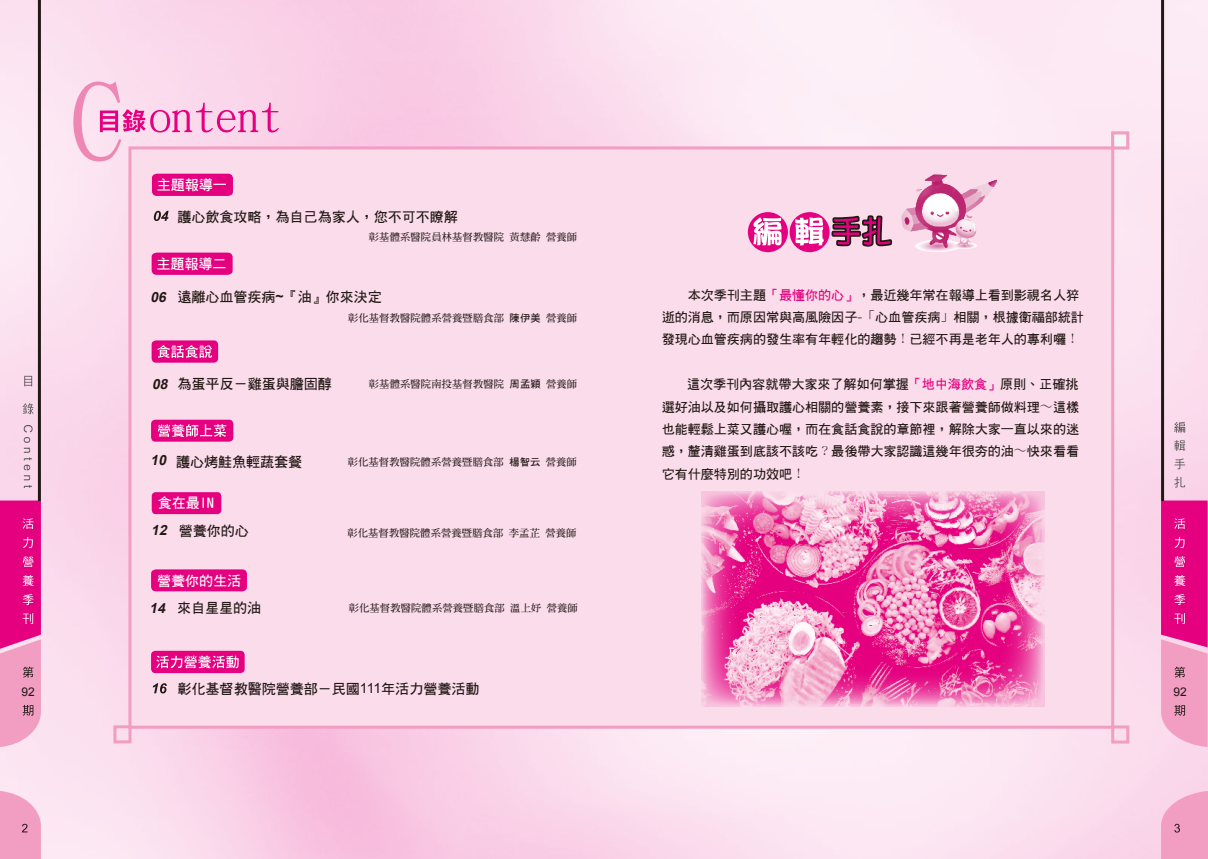
<style>
.page{position:relative;width:1208px;height:859px;background:#fff}
.page>*{position:absolute;margin:0;border:0;box-sizing:border-box;transform-origin:0 0}
.t1{font:14px "DF Hei Bd HK BF";color:#221815}
.t2{font:14px "DF Hei Bd HK BF";color:#fff}
.t3{font:13px/22.4px "DF Hei Bd HK BF";color:#221815}
.t4{font:12px "Arial";color:#221815}
.t5{font:10.2px "DF Ming Bd HK BF";letter-spacing:.02em;color:#221815}
.s1{font-family:"Arial";font-weight:700;font-style:italic}
.s2{font-family:"Arial";font-weight:700}
.s3{font-family:"DF Hei Bd HK BF"}
.s4{font-family:"Arial"}
.s5{color:#e4007f}
.s6{font-family:"Adobe Ming Std";font-weight:300}
</style>
<div class="page">
<div style="left:130px;top:147px;width:981px;height:580px;background:#fadcea"></div>
<div style="left:128px;top:146px;width:986px;height:583px;border:3px solid #f19ec2"></div>
<div style="left:113px;top:725px;width:18px;height:18px;border:3px solid #f19ec2"></div>
<div style="left:1111px;top:725px;width:18px;height:18px;border:3px solid #f19ec2"></div>
<div style="left:1111px;top:131px;width:18px;height:19px;background:#f5f5f5;border:3px solid #f19ec2"></div>
<hr style="left:1161px;top:0;width:3px;height:501px;background:#221815">
<svg style="left:0;top:500px;width:41px;height:247px;background:#e84c9f"></svg>
<svg style="left:1161px;top:500px;width:46px;height:247px;background:#e84c9f"></svg>
<svg style="left:23px;top:403px;width:11px;height:11px"></svg>
<svg style="left:24px;top:376px;width:8px;height:10px"></svg>
<svg style="left:24px;top:425px;width:9px;height:63px"></svg>
<svg style="left:1174px;top:477px;width:11px;height:10px"></svg>
<svg style="left:1174px;top:458px;width:11px;height:11px"></svg>
<svg style="left:1174px;top:440px;width:11px;height:11px"></svg>
<svg style="left:1174px;top:422px;width:11px;height:11px"></svg>
<hr style="left:38px;top:0;width:3px;height:501px;background:#221815">
<svg style="left:0;top:791px;width:41px;height:68px;background:#f0a6c6"></svg>
<svg style="left:1161px;top:791px;width:47px;height:68px;background:#f0a4c6"></svg>
<svg style="left:73px;top:82px;width:206px;height:79px;background:#f7c1de"></svg>
<img style="left:901px;top:174px;width:96px;height:78px">
<svg style="left:748px;top:212px;width:40px;height:40px"></svg>
<svg style="left:789px;top:212px;width:40px;height:40px"></svg>
<svg style="left:753px;top:217px;width:28px;height:28px"></svg>
<svg style="left:795px;top:218px;width:28px;height:27px"></svg>
<svg style="left:829px;top:215px;width:63px;height:32px"></svg>
<div style="left:151px;top:651px;width:94px;height:22px;background:#e4007f;border-radius:4px"></div>
<svg style="left:156px;top:655px;width:83px;height:13px"></svg>
<svg style="left:153px;top:683px;width:14px;height:10px"></svg>
<div style="left:152px;top:174px;width:81px;height:22px;background:#e4007f"></div>
<svg style="left:154px;top:211px;width:14px;height:10px"></svg>
<div style="left:152px;top:340px;width:66px;height:23px;background:#e4007f;border-radius:4px"></div>
<svg style="left:157px;top:345px;width:55px;height:13px"></svg>
<div style="left:151px;top:420px;width:82px;height:22px;background:#e4007f;border-radius:4px"></div>
<svg style="left:158px;top:424px;width:68px;height:13px"></svg>
<div style="left:152px;top:492px;width:69px;height:22px;background:#e4007f"></div>
<div style="left:151px;top:569px;width:96px;height:22px;background:#e4007f"></div>
<div style="left:152px;top:253px;width:81px;height:22px;background:#e4007f"></div>
<img style="left:701px;top:492px;width:343px;height:214px">
<p class="t2" style="left:157px;top:178px;width:72px">主題報導一</p>
<p class="t1" style="left:177px;top:209px;width:282px">護心飲食攻略，為自己為家人，您不可不瞭解</p>
<p class="t5" style="left:369px;top:232px;width:210px">彰基體系醫院員林基督教醫院 黃慧齡 營養師</p>
<p class="t2" style="left:156px;top:257px;width:72px">主題報導二</p>
<p class="t1" style="left:150px;top:290px;width:233px"><span class="s1">06</span> 遠離心血管疾病<span class="s2">~</span>『油』你來決定</p>
<p class="t5" style="left:348px;top:313px;width:231px">彰化基督教醫院體系營養暨膳食部 <span class="s3">陳伊美</span> 營養師</p>
<p class="t1" style="left:152px;top:376px;width:181px"><span class="s1">08</span> 為蛋平反－雞蛋與膽固醇</p>
<p class="t5" style="left:369px;top:379px;width:210px">彰基體系醫院南投基督教醫院 <span class="s3">周孟穎</span> 營養師</p>
<p class="t1" style="left:151px;top:455px;width:153px"><span class="s1">10</span> 護心烤鮭魚輕蔬套餐</p>
<p class="t5" style="left:348px;top:457px;width:231px">彰化基督教醫院體系營養暨膳食部 <span class="s3">楊智云</span> 營養師</p>
<p class="t2" style="left:158px;top:496px;width:58px">食在最IN</p>
<p class="t1" style="left:151px;top:524px;width:99px"><span class="s1">12</span> 營養你的心</p>
<p class="t5" style="left:347px;top:527px;width:231px">彰化基督教醫院體系營養暨膳食部 李孟芷 營養師</p>
<p class="t2" style="left:157px;top:573px;width:86px">營養你的生活</p>
<p class="t1" style="left:150px;top:601px;width:113px"><span class="s1">14</span> 來自星星的油</p>
<p class="t5" style="left:349px;top:603px;width:231px">彰化基督教醫院體系營養暨膳食部 溫上妤 營養師</p>
<p class="t4" style="left:22px;top:683px;width:15px">92</p>
<p class="t1" style="left:177px;top:682px;width:303px">彰化基督教醫院營養部－民國<span class="s4">111</span>年活力營養活動</p>
<p class="t3" style="left:661px;top:283px;width:424px;text-indent:26px">本次季刊主題<span class="s5">「最懂你的心」</span>，最近幾年常在報導上看到影視名人猝逝的消息，而原因常與高風險因子<span class="s6">-「</span>心血管疾病<span class="s6">」</span>相關，根據衛福部統計發現心血管疾病的發生率有年輕化的趨勢<span class="s6">！</span>已經不再是老年人的專利囉<span class="s6">！</span></p>
<p class="t3" style="left:661px;top:373px;width:419px;text-align:justify;text-indent:25px">這次季刊內容就帶大家來了解如何掌握<span class="s5">「地中海飲食」</span>原則、正確挑選好油以及如何攝取護心相關的營養素，接下來跟著營養師做料理<span class="s6">∼</span>這樣也能輕鬆上菜又護心喔，而在食話食說的章節裡，解除大家一直以來的迷惑，釐清雞蛋到底該不該吃<span class="s6">？</span>最後帶大家認識這幾年很夯的油<span class="s6">∼</span>快來看看它有什麼特別的功效吧<span class="s6">！</span></p>
<p class="t4" style="left:1173px;top:683px;width:15px">92</p>
</div>
